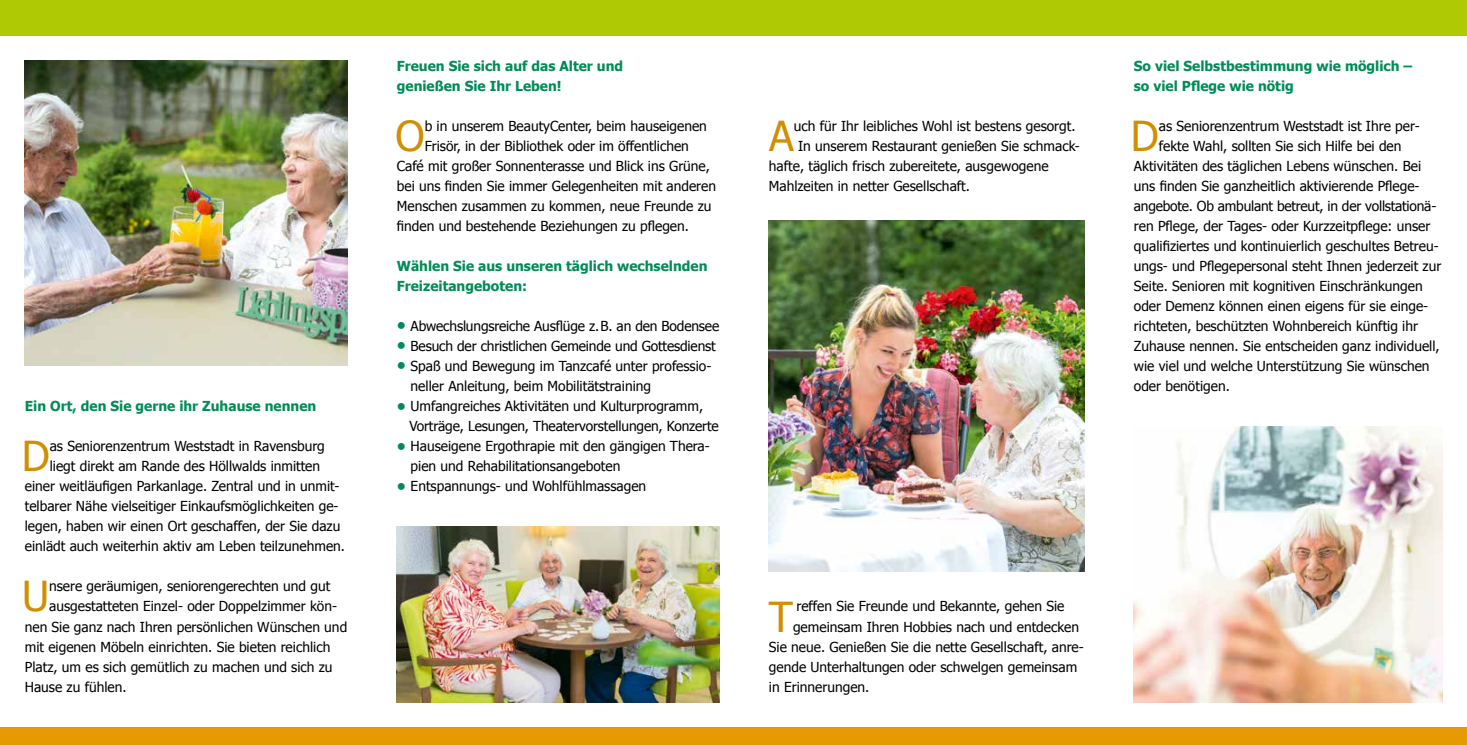
<style>
.page{position:relative;width:1467px;height:745px;background:#fff}
.page>*{position:absolute;margin:0;border:0;box-sizing:border-box;transform-origin:0 0}
.t1{font:41.25px "Tahoma";color:#d18e00}
.t2{font:13.75px/20px "Tahoma";color:#000}
.t3{font:700 13.75px/20px "Tahoma";color:#008c57}
.s1{font-size:20px;color:#008c57}
</style>
<div class="page">
<div style="left:0;top:0;width:1467px;height:36px;background:#afca05"></div>
<div style="left:0;top:726px;width:1467px;height:18px;background:#e49a00"></div>
<img style="left:397px;top:526px;width:322px;height:176px">
<img style="left:1134px;top:426px;width:308px;height:276px">
<img style="left:769px;top:221px;width:315px;height:349px">
<img style="left:25px;top:60px;width:322px;height:305px">
<p class="t3" style="left:25px;top:395px;width:293px">Ein Ort, den Sie gerne ihr Zuhause nennen</p>
<h1 class="t1" style="left:22px;top:430px;width:29px">D</h1>
<p class="t2" style="left:25px;top:435px;width:322px;text-align:center">as Seniorenzentrum Weststadt in Ravensburg<br>liegt direkt am Rande des Höllwalds inmitten<br>einer weitläufigen Parkanlage. Zentral und in unmit&shy;telbarer Nähe vielseitiger Einkaufsmöglichkeiten ge&shy;legen, haben wir einen Ort geschaffen, der Sie dazu einlädt auch weiterhin aktiv am Leben teilzunehmen.</p>
<h1 class="t1" style="left:22px;top:570px;width:29px">U</h1>
<p class="t2" style="left:49px;top:575px;width:283px">nsere geräumigen, seniorengerechten und gut</p>
<p class="t2" style="left:49px;top:595px;width:289px">ausgestatteten Einzel- oder Doppelzimmer kön-</p>
<p class="t2" style="left:25px;top:615px;width:324px">nen Sie ganz nach Ihren persönlichen Wünschen und</p>
<p class="t2" style="left:25px;top:635px;width:307px">mit eigenen Möbeln einrichten. Sie bieten reichlich</p>
<p class="t2" style="left:25px;top:655px;width:309px">Platz, um es sich gemütlich zu machen und sich zu</p>
<p class="t2" style="left:25px;top:675px;width:103px">Hause zu fühlen.</p>
<p class="t3" style="left:397px;top:55px;width:228px">Freuen Sie sich auf das Alter und genießen Sie Ihr Leben!</p>
<h1 class="t1" style="left:396px;top:110px;width:31px">O</h1>
<p class="t2" style="left:425px;top:115px;width:284px">b in unserem BeautyCenter, beim hauseigenen</p>
<p class="t2" style="left:425px;top:135px;width:266px">Frisör, in der Bibliothek oder im öffentlichen</p>
<p class="t2" style="left:397px;top:155px;width:315px">Café mit großer Sonnenterasse und Blick ins Grüne,</p>
<p class="t2" style="left:397px;top:175px;width:321px">bei uns finden Sie immer Gelegenheiten mit anderen</p>
<p class="t2" style="left:397px;top:195px;width:316px">Menschen zusammen zu kommen, neue Freunde zu</p>
<p class="t2" style="left:397px;top:215px;width:294px">finden und bestehende Beziehungen zu pflegen.</p>
<p class="t3" style="left:397px;top:255px;width:312px">Wählen Sie aus unseren täglich wechselnden<br>Freizeitangeboten:</p>
<p class="t2" style="left:397px;top:315px;width:324px"><span class="s1">•</span> Abwechslungsreiche Ausflüge z.B. an den Bodensee</p>
<p class="t2" style="left:397px;top:335px;width:320px"><span class="s1">•</span> Besuch der christlichen Gemeinde und Gottesdienst</p>
<p class="t2" style="left:411px;top:355px;width:302px;text-indent:-14px"><span class="s1">•</span> Spaß und Bewegung im Tanzcafé unter professio&shy;neller Anleitung, beim Mobilitätstraining</p>
<p class="t2" style="left:409px;top:395px;width:311px;text-indent:-12px"><span class="s1">•</span> Umfangreiches Aktivitäten und Kulturprogramm,<br>Vorträge, Lesungen, Theatervorstellungen, Konzerte</p>
<p class="t2" style="left:411px;top:435px;width:301px;text-indent:-14px"><span class="s1">•</span> Hauseigene Ergothrapie mit den gängigen Thera&shy;pien und Rehabilitationsangeboten</p>
<p class="t2" style="left:397px;top:475px;width:251px"><span class="s1">•</span> Entspannungs- und Wohlfühlmassagen</p>
<h1 class="t1" style="left:769px;top:110px;width:26px">A</h1>
<p class="t2" style="left:794px;top:115px;width:283px">uch für Ihr leibliches Wohl ist bestens gesorgt.</p>
<p class="t2" style="left:798px;top:135px;width:283px">In unserem Restaurant genießen Sie schmack-</p>
<p class="t2" style="left:769px;top:155px;width:281px">hafte, täglich frisch zubereitete, ausgewogene</p>
<p class="t2" style="left:769px;top:175px;width:203px">Mahlzeiten in netter Gesellschaft.</p>
<h1 class="t1" style="left:769px;top:590px;width:26px">T</h1>
<p class="t2" style="left:796px;top:595px;width:270px">reffen Sie Freunde und Bekannte, gehen Sie</p>
<p class="t2" style="left:793px;top:615px;width:288px">gemeinsam Ihren Hobbies nach und entdecken</p>
<p class="t2" style="left:769px;top:635px;width:316px">Sie neue. Genießen Sie die nette Gesellschaft, anre-</p>
<p class="t2" style="left:769px;top:655px;width:310px">gende Unterhaltungen oder schwelgen gemeinsam</p>
<p class="t2" style="left:769px;top:675px;width:102px">in Erinnerungen.</p>
<p class="t3" style="left:1134px;top:55px;width:280px">So viel Selbstbestimmung wie möglich – so viel Pflege wie nötig</p>
<h1 class="t1" style="left:1131px;top:110px;width:29px">D</h1>
<p class="t2" style="left:1159px;top:115px;width:262px">as Seniorenzentrum Weststadt ist Ihre per-</p>
<p class="t2" style="left:1159px;top:135px;width:244px">fekte Wahl, sollten Sie sich Hilfe bei den</p>
<p class="t2" style="left:1134px;top:155px;width:289px">Aktivitäten des täglichen Lebens wünschen. Bei</p>
<p class="t2" style="left:1134px;top:175px;width:287px">uns finden Sie ganzheitlich aktivierende Pflege-</p>
<p class="t2" style="left:1134px;top:195px;width:304px">angebote. Ob ambulant betreut, in der vollstationä-</p>
<p class="t2" style="left:1134px;top:215px;width:298px">ren Pflege, der Tages- oder Kurzzeitpflege: unser</p>
<p class="t2" style="left:1134px;top:235px;width:306px">qualifiziertes und kontinuierlich geschultes Betreu-</p>
<p class="t2" style="left:1134px;top:255px;width:309px">ungs- und Pflegepersonal steht Ihnen jederzeit zur</p>
<p class="t2" style="left:1134px;top:275px;width:290px">Seite. Senioren mit kognitiven Einschränkungen</p>
<p class="t2" style="left:1134px;top:295px;width:296px">oder Demenz können einen eigens für sie einge-</p>
<p class="t2" style="left:1134px;top:315px;width:286px">richteten, beschützten Wohnbereich künftig ihr</p>
<p class="t2" style="left:1134px;top:335px;width:307px">Zuhause nennen. Sie entscheiden ganz individuell,</p>
<p class="t2" style="left:1134px;top:355px;width:297px">wie viel und welche Unterstützung Sie wünschen</p>
<p class="t2" style="left:1134px;top:375px;width:97px">oder benötigen.</p>
</div>
